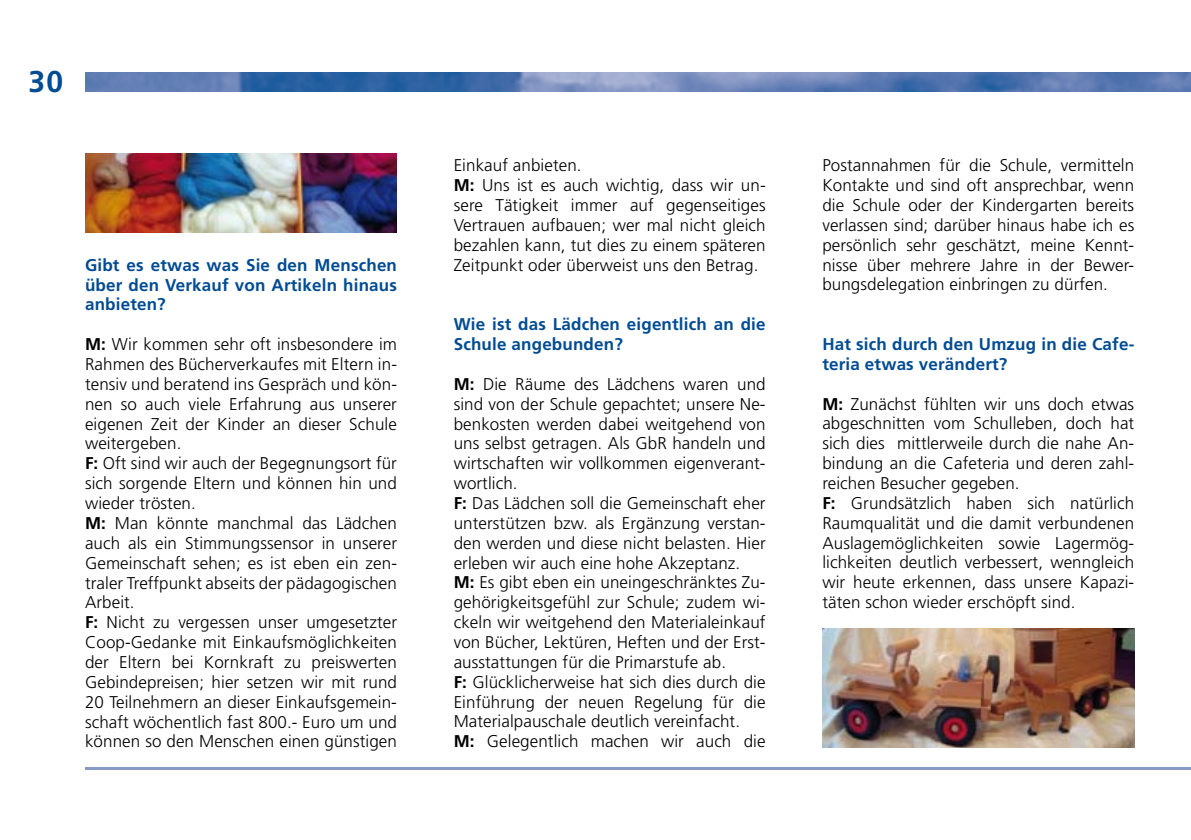
<style>
.page{position:relative;width:1191px;height:840px;background:#fff}
.page>*{position:absolute;margin:0;border:0;box-sizing:border-box;transform-origin:0 0}
.t1{font:700 30px "Frutiger";color:#004b93}
.t2{font:300 17px/19.8px "Frutiger";letter-spacing:.005em;color:#000}
.t3{font:700 17px/19.8px "Frutiger";letter-spacing:.01em;color:#004b93}
.s1{font-weight:700}
</style>
<div class="page">
<hr style="left:85px;top:766px;width:1106px;height:3px;background:#8799c5">
<img style="left:85px;top:72px;width:1106px;height:20px">
<img style="left:85px;top:153px;width:312px;height:79px">
<img style="left:822px;top:628px;width:312px;height:119px">
<h1 class="t1" style="left:28px;top:64px;width:36px">30</h1>
<p class="t3" style="left:85px;top:254px;width:313px;text-align:justify">Gibt es etwas was Sie den Menschen über den Verkauf von Artikeln hinaus anbieten?</p>
<p class="t2" style="left:85px;top:334px;width:313px"><span class="s1">M:</span> Wir kommen sehr oft insbesondere im Rahmen des Bücherverkaufes mit Eltern in&shy;tensiv und beratend ins Gespräch und kön&shy;nen so auch viele Erfahrung aus unserer eigenen Zeit der Kinder an dieser Schule weitergeben.<br><span class="s1">F:</span> Oft sind wir auch der Begegnungsort für sich sorgende Eltern und können hin und wieder trösten.<br><span class="s1">M:</span> Man könnte manchmal das Lädchen auch als ein Stimmungssensor in unserer Gemeinschaft sehen; es ist eben ein zen&shy;traler Treffpunkt abseits der pädagogischen Arbeit.<br><span class="s1">F:</span> Nicht zu vergessen unser umgesetzter Coop-Gedanke mit Einkaufsmöglichkeiten der Eltern bei Kornkraft zu preiswerten Gebindepreisen; hier setzen wir mit rund 20 Teilnehmern an dieser Einkaufsgemein&shy;schaft wöchentlich fast 800.- Euro um und können so den Menschen einen günstigen</p>
<p class="t2" style="left:454px;top:155px;width:313px">Einkauf anbieten.<br><span class="s1">M:</span> Uns ist es auch wichtig, dass wir un&shy;sere Tätigkeit immer auf gegenseitiges Vertrauen aufbauen; wer mal nicht gleich bezahlen kann, tut dies zu einem späteren Zeitpunkt oder überweist uns den Betrag.</p>
<p class="t3" style="left:454px;top:314px;width:313px">Wie ist das Lädchen eigentlich an die<br>Schule angebunden?</p>
<p class="t2" style="left:454px;top:374px;width:313px"><span class="s1">M:</span> Die Räume des Lädchens waren und sind von der Schule gepachtet; unsere Ne&shy;benkosten werden dabei weitgehend von uns selbst getragen. Als GbR handeln und wirtschaften wir vollkommen eigenverant&shy;wortlich.<br><span class="s1">F:</span> Das Lädchen soll die Gemeinschaft eher unterstützen bzw. als Ergänzung verstan&shy;den werden und diese nicht belasten. Hier erleben wir auch eine hohe Akzeptanz.<br><span class="s1">M:</span> Es gibt eben ein uneingeschränktes Zu&shy;gehörigkeitsgefühl zur Schule; zudem wi&shy;ckeln wir weitgehend den Materialeinkauf von Bücher, Lektüren, Heften und der Erst&shy;ausstattungen für die Primarstufe ab.<br><span class="s1">F:</span> Glücklicherweise hat sich dies durch die Einführung der neuen Regelung für die Materialpauschale deutlich vereinfacht.<br><span class="s1">M:</span> Gelegentlich machen wir auch die</p>
<p class="t2" style="left:822px;top:155px;width:313px;text-align:justify">Postannahmen für die Schule, vermitteln Kontakte und sind oft ansprechbar, wenn die Schule oder der Kindergarten bereits verlassen sind; darüber hinaus habe ich es persönlich sehr geschätzt, meine Kennt&shy;nisse über mehrere Jahre in der Bewer&shy;bungsdelegation einbringen zu dürfen.</p>
<p class="t3" style="left:822px;top:334px;width:313px">Hat sich durch den Umzug in die Cafe&shy;teria etwas verändert?</p>
<p class="t2" style="left:822px;top:393px;width:313px"><span class="s1">M:</span> Zunächst fühlten wir uns doch etwas abgeschnitten vom Schulleben, doch hat sich dies mittlerweile durch die nahe An&shy;bindung an die Cafeteria und deren zahl&shy;reichen Besucher gegeben.<br><span class="s1">F:</span> Grundsätzlich haben sich natürlich Raumqualität und die damit verbundenen Auslagemöglichkeiten sowie Lagermög&shy;lichkeiten deutlich verbessert, wenngleich wir heute erkennen, dass unsere Kapazi&shy;täten schon wieder erschöpft sind.</p>
</div>
